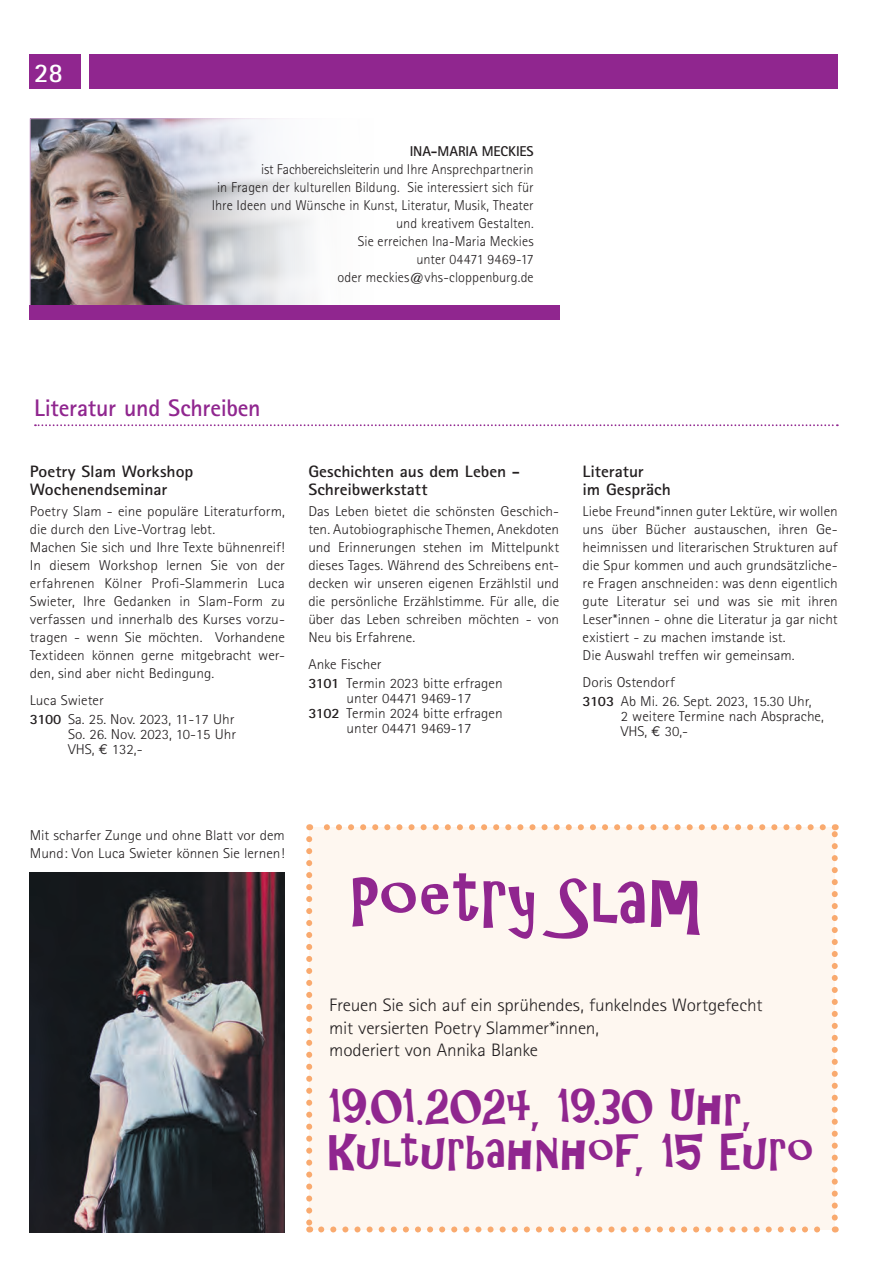
<style>
.page{position:relative;width:893px;height:1263px;background:#fff}
.page>*{position:absolute;margin:0;border:0;box-sizing:border-box;transform-origin:0 0}
.t1{font:66px "ARCHRISTY";color:#90268f;scale:1.07 1}
.t2{font:45px/45px "ARCHRISTY";letter-spacing:.005em;color:#90268f;scale:1.07 1}
.t3{font:700 27px "Rotis Sans Serif";color:#fff}
.t4{font:700 24px "Rotis Sans Serif";letter-spacing:-.01em;color:#90268f}
.t5{font:300 18px/22.5px "Rotis Sans Serif";letter-spacing:-.01em;color:#231f20;scale:1.07 1}
.t6{font:700 16.5px/18px "Rotis Sans Serif";letter-spacing:-.005em;color:#231f20;scale:1.07 1}
.t7{font:300 14.25px/18px "Rotis Sans Serif";color:#231f20;scale:1.07 1}
.t8{font:300 14.25px/18px "Rotis Sans Serif";color:#231f20;text-align:right}
.t9{font:700 14.25px "Rotis Sans Serif";letter-spacing:-.005em;color:#231f20}
.s1{font-weight:700}
</style>
<div class="page">
<div style="left:89px;top:55px;width:749px;height:34px;background:#90268f"></div>
<div style="left:30px;top:55px;width:51px;height:34px;background:#90268f"></div>
<div style="left:309px;top:827px;width:526px;height:402px;background:#fef7f0"></div>
<svg style="left:321px;top:1226px;width:508px;height:6px"></svg>
<svg style="left:306px;top:839px;width:6px;height:393px"></svg>
<svg style="left:832px;top:824px;width:6px;height:393px"></svg>
<svg style="left:309px;top:824px;width:514px;height:6px"></svg>
<img style="left:32px;top:120px;width:278px;height:184px">
<div style="left:30px;top:118px;width:531px;height:188px;border:1px solid #c7a0c9"></div>
<div style="left:30px;top:305px;width:530px;height:14px;background:#90268f"></div>
<svg style="left:35px;top:424px;width:803px;height:2px"></svg>
<img style="left:30px;top:872px;width:255px;height:360px">
<h3 class="t3" style="left:34px;top:56px;width:30px">28</h3>
<p class="t9" style="left:410px;top:142px;width:125px">INA-MARIA MECKIES</p>
<p class="t8" style="left:212px;top:160px;width:323px">ist Fachbereichsleiterin und Ihre Ansprechpartnerin<br>in Fragen der kulturellen Bildung. Sie interessiert sich für Ihre Ideen und Wünsche in Kunst, Literatur, Musik, Theater und kreativem Gestalten.<br>Sie erreichen Ina-Maria Meckies<br>unter 04471 9469-17<br>oder meckies@vhs-cloppenburg.de</p>
<h3 class="t4" style="left:34px;top:392px;width:228px">Literatur und Schreiben</h3>
<p class="t6" style="left:30px;top:462px;width:154px">Poetry Slam Workshop<br>Wochenendseminar</p>
<p class="t7" style="left:30px;top:502px;width:240px">Poetry Slam - eine populäre Literaturform, die durch den Live-Vortrag lebt.<br>Machen Sie sich und Ihre Texte bühnenreif!<br>In diesem Workshop lernen Sie von der erfahrenen Kölner Profi-Slammerin Luca Swieter, Ihre Gedanken in Slam-Form zu verfassen und innerhalb des Kurses vorzu&shy;tragen - wenn Sie möchten. Vorhandene Textideen können gerne mitgebracht wer&shy;den, sind aber nicht Bedingung.</p>
<p class="t7" style="left:30px;top:690px;width:193px;line-height:19.2px">Luca Swieter<br><span class="s1">3100</span> Sa. 25. Nov. 2023, 11-17 Uhr</p>
<p class="t7" style="left:68px;top:726px;width:159px;line-height:15px">So. 26. Nov. 2023, 10-15 Uhr<br>VHS, 132,-</p>
<p class="t6" style="left:308px;top:462px;width:199px">Geschichten aus dem Leben -<br>Schreibwerkstatt</p>
<p class="t7" style="left:308px;top:502px;width:236px;text-align:justify">Das Leben bietet die schönsten Geschich&shy;ten. Autobiographische Themen, Anekdoten und Erinnerungen stehen im Mittelpunkt dieses Tages. Während des Schreibens ent&shy;decken wir unseren eigenen Erzählstil und die persönliche Erzählstimme. Für alle, die über das Leben schreiben möchten - von Neu bis Erfahrene.</p>
<p class="t7" style="left:308px;top:654px;width:183px;line-height:19.2px">Anke Fischer<br><span class="s1">3101</span> Termin 2023 bitte erfragen</p>
<p class="t7" style="left:308px;top:690px;width:183px;line-height:15px;text-align:center">unter 04471 9469-17<br><span class="s1">3102</span> Termin 2024 bitte erfragen unter 04471 9469-17</p>
<p class="t6" style="left:583px;top:462px;width:84px">Literatur<br>im Gespräch</p>
<p class="t7" style="left:583px;top:502px;width:240px">Liebe Freund*innen guter Lektüre, wir wollen uns über Bücher austauschen, ihren Ge&shy;heimnissen und literarischen Strukturen auf die Spur kommen und auch grundsätzliche&shy;re Fragen anschneiden: was denn eigentlich gute Literatur sei und was sie mit ihren Leser*innen - ohne die Literatur ja gar nicht existiert - zu machen imstande ist.<br>Die Auswahl treffen wir gemeinsam.</p>
<p class="t7" style="left:583px;top:672px;width:216px;line-height:19.2px">Doris Ostendorf<br><span class="s1">3103</span> Ab Mi. 26. Sept. 2023, 15.30 Uhr,</p>
<p class="t7" style="left:621px;top:708px;width:191px;line-height:15px">2 weitere Termine nach Absprache,<br>VHS, 30,-</p>
<p class="t7" style="left:30px;top:826px;width:240px">Mit scharfer Zunge und ohne Blatt vor dem<br>Mund: Von Luca Swieter können Sie lernen!</p>
<h1 class="t1" style="left:352px;top:862px;width:328px">Poetry Slam</h1>
<p class="t5" style="left:329px;top:994px;width:406px">Freuen Sie sich auf ein sprühendes, funkelndes Wortgefecht mit versierten Poetry Slammer*innen,<br>moderiert von Annika Blanke</p>
<h2 class="t2" style="left:329px;top:1086px;width:454px">19.01.2024, 19.30 Uhr,<br>Kulturbahnhof, 15 Euro</h2>
</div>
